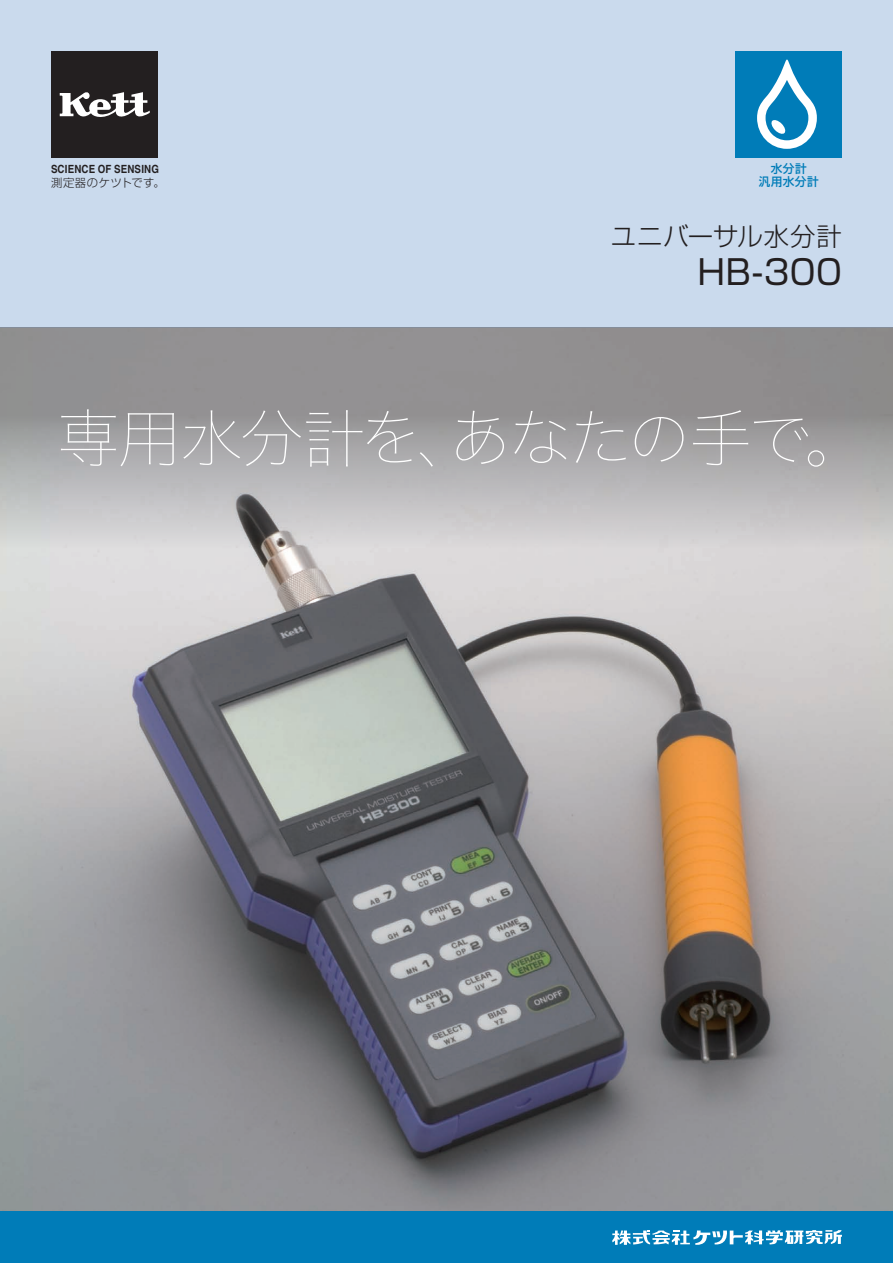
<style>
.page{position:relative;width:893px;height:1263px;background:#fff}
.page>*{position:absolute;margin:0;border:0;box-sizing:border-box;transform-origin:0 0}
.表紙コピー{font:63.75px "Hira Kaku Std W0";letter-spacing:-.055em;color:#fff}
.表紙型式名{font:34.05px "Shin Go Pro";color:#231f20}
.表紙器種名{font:300 25.5px "Shin Go Pro";letter-spacing:.03em;color:#231f20}
.t1{font:500 11.7px "Shin Go Pro";letter-spacing:.035em;color:#007cb8}
.t2{font:700 11.25px "Helvetica";letter-spacing:.02em;color:#231f20;scale:.86 1}
.t3{font:300 11.25px "Shin Go Pro";letter-spacing:.045em;color:#231f20}
</style>
<div class="page">
<img style="left:0;top:549px;width:893px;height:663px">
<div style="left:0;top:0;width:893px;height:327px;background:#cadaed"></div>
<div style="left:0;top:1212px;width:893px;height:51px;background:#007cb8"></div>
<svg style="left:612px;top:1230px;width:230px;height:15px"></svg>
<div style="left:51px;top:51px;width:106px;height:106px;background:#231f20"></div>
<svg style="left:60px;top:92px;width:90px;height:25px"></svg>
<div style="left:736px;top:51px;width:106px;height:106px;background:#007cb8"></div>
<svg style="left:757px;top:60px;width:60px;height:89px"></svg>
<svg style="left:0;top:327px;width:893px;height:222px;background:#a7a5a7"></svg>
<p class="t2" style="left:51px;top:163px;width:127px">SCIENCE OF SENSING</p>
<p class="t1" style="left:771px;top:159px;width:37px">水分計</p>
<p class="t1" style="left:759px;top:172px;width:62px">汎用水分計</p>
<p class="t3" style="left:51px;top:173px;width:115px">測定器のケツトです。</p>
<p class="表紙器種名" style="left:611px;top:215px;width:233px">ユニバーサル水分計</p>
<p class="表紙型式名" style="left:697px;top:244px;width:146px">HB-300</p>
<p class="表紙コピー" style="left:56px;top:392px;width:813px">専用水分計を、あなたの手で。</p>
</div>
